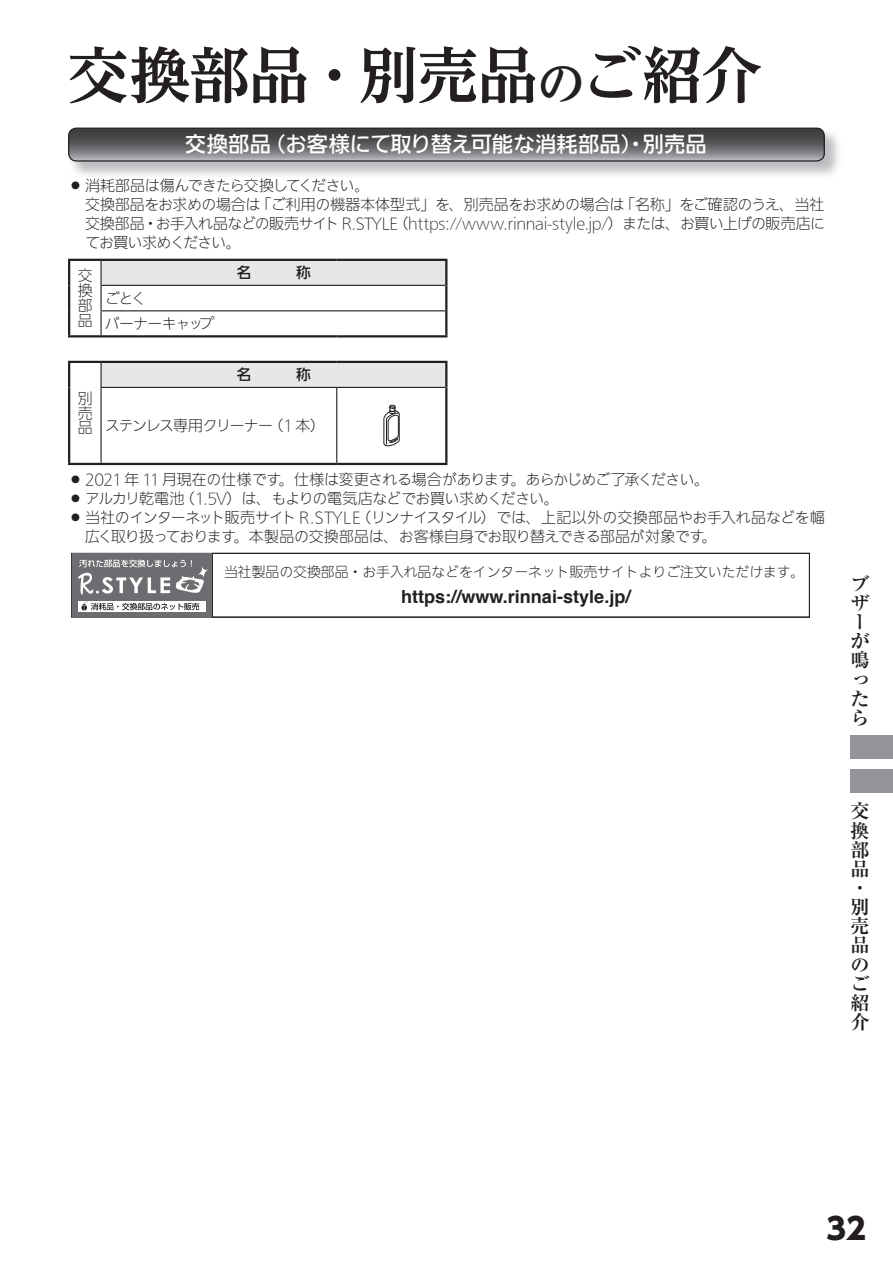
<style>
.page{position:relative;width:893px;height:1263px;background:#fff}
.page>*{position:absolute;margin:0;border:0;box-sizing:border-box;transform-origin:0 0}
.t1{font:700 60.6px "UD Reimin Pro";letter-spacing:-.015em;color:#231f20}
.t2{font:800 29.7px "UD Shin Go Pro";color:#231f20}
.t3{font:500 21.3px "Iwa UD Go Hon Pr 6";letter-spacing:.005em;color:#fff}
.t4{font:700 19.2px/19.2px "Ryumin Pro";color:#231f20}
.t5{font:700 18px "Helvetica";color:#231f20}
.t6{font:300 14.85px/14.9px "Iwa UD Go Hon Pr 6";letter-spacing:-.025em;color:#231f20;text-align:justify}
.t7{font:300 14.85px "Iwa UD Go Hon Pr 6";letter-spacing:-.065em;color:#231f20}
.t8{font:300 14.85px/25.5px "Iwa UD Go Hon Pr 6";letter-spacing:-.08em;color:#231f20}
.t9{font:300 13.8px "Iwa UD Go Hon Pr 6";color:#231f20}
.s1{font-size:48.45px}
</style>
<div class="page">
<div style="left:850px;top:770px;width:43px;height:23px;background:#939598"></div>
<div style="left:850px;top:736px;width:43px;height:23px;background:#939598"></div>
<svg style="left:101px;top:261px;width:345px;height:126px"></svg>
<hr style="left:100px;top:261px;width:2px;height:24px;background:#231f20">
<hr style="left:100px;top:285px;width:237px;height:1px;background:#231f20">
<hr style="left:100px;top:286px;width:2px;height:24px;background:#231f20">
<hr style="left:337px;top:285px;width:108px;height:1px;background:#231f20">
<hr style="left:100px;top:311px;width:2px;height:24px;background:#231f20">
<hr style="left:100px;top:363px;width:2px;height:24px;background:#231f20">
<hr style="left:100px;top:388px;width:2px;height:75px;background:#231f20">
<hr style="left:336px;top:388px;width:1px;height:75px;background:#231f20">
<hr style="left:68px;top:261px;width:2px;height:24px;background:#231f20">
<hr style="left:68px;top:285px;width:2px;height:26px;background:#231f20">
<hr style="left:68px;top:311px;width:2px;height:24px;background:#231f20">
<hr style="left:101px;top:463px;width:236px;height:2px;background:#231f20">
<hr style="left:337px;top:463px;width:110px;height:2px;background:#231f20">
<hr style="left:100px;top:310px;width:237px;height:1px;background:#231f20">
<hr style="left:337px;top:310px;width:108px;height:1px;background:#231f20">
<hr style="left:68px;top:259px;width:33px;height:2px;background:#231f20">
<hr style="left:68px;top:335px;width:33px;height:2px;background:#231f20">
<hr style="left:101px;top:259px;width:236px;height:2px;background:#231f20">
<hr style="left:337px;top:259px;width:110px;height:2px;background:#231f20">
<hr style="left:101px;top:335px;width:236px;height:2px;background:#231f20">
<hr style="left:337px;top:335px;width:110px;height:2px;background:#231f20">
<hr style="left:68px;top:361px;width:33px;height:2px;background:#231f20">
<hr style="left:68px;top:363px;width:2px;height:24px;background:#231f20">
<hr style="left:68px;top:387px;width:2px;height:76px;background:#231f20">
<hr style="left:68px;top:463px;width:33px;height:2px;background:#231f20">
<hr style="left:101px;top:361px;width:236px;height:2px;background:#231f20">
<hr style="left:337px;top:361px;width:110px;height:2px;background:#231f20">
<hr style="left:100px;top:387px;width:237px;height:1px;background:#231f20">
<hr style="left:337px;top:387px;width:108px;height:1px;background:#231f20">
<hr style="left:445px;top:261px;width:2px;height:24px;background:#231f20">
<hr style="left:445px;top:285px;width:2px;height:26px;background:#231f20">
<hr style="left:445px;top:311px;width:2px;height:24px;background:#231f20">
<hr style="left:445px;top:363px;width:2px;height:24px;background:#231f20">
<hr style="left:445px;top:387px;width:2px;height:76px;background:#231f20">
<svg style="left:383px;top:405px;width:17px;height:41px"></svg>
<div style="left:212px;top:553px;width:598px;height:65px;border:1px solid #231f20"></div>
<div style="left:72px;top:553px;width:139px;height:64px;background:#6c6d70"></div>
<svg style="left:78px;top:559px;width:130px;height:35px"></svg>
<svg style="left:78px;top:602px;width:127px;height:10px"></svg>
<svg style="left:81px;top:601px;width:118px;height:9px"></svg>
<img style="left:86px;top:178px;width:239px;height:1px">
<svg style="left:69px;top:128px;width:755px;height:33px;background:#67686a"></svg>
<div style="left:68px;top:128px;width:757px;height:34px;border:1px solid #231f20;border-radius:8px"></div>
<h1 class="t1" style="left:68px;top:26px;width:695px">交換部品・別売品<span class="s1">の</span>ご紹介</h1>
<h3 class="t3" style="left:185px;top:132px;width:523px">交換部品（お客様にて取り替え可能な消耗部品）・別売品</h3>
<p class="t6" style="left:85px;top:176px;width:741px;line-height:19.2px;text-align:left;text-indent:-17px">◦ 消耗部品は傷んできたら交換してください。<br>交換部品をお求めの場合は「ご利用の機器本体型式」を、別売品をお求めの場合は「名称」をご確認のうえ、当社交換部品・お手入れ品などの販売サイト R.STYLE（https://www.rinnai-style.jp/）または、お買い上げの販売店にてお買い求めください。</p>
<p class="t6" style="left:78px;top:269px;width:16px">交換部品</p>
<p class="t8" style="left:105px;top:286px;width:111px">ごとく<br>バーナーキャップ</p>
<p class="t6" style="left:78px;top:391px;width:16px">別売品</p>
<p class="t7" style="left:105px;top:417px;width:221px">ステンレス専用クリーナー（1 本）</p>
<p class="t6" style="left:68px;top:472px;width:643px">◦ 2021 年 11 月現在の仕様です。仕様は変更される場合があります。あらかじめご了承ください。</p>
<p class="t6" style="left:68px;top:491px;width:493px">◦ アルカリ乾電池（1.5V）は、もよりの電気店などでお買い求めください。</p>
<p class="t6" style="left:68px;top:511px;width:758px">◦ 当社のインターネット販売サイト R.STYLE（リンナイスタイル）では、上記以外の交換部品やお手入れ品などを幅</p>
<p class="t6" style="left:85px;top:530px;width:633px">広く取り扱っております。本製品の交換部品は、お客様自身でお取り替えできる部品が対象です。</p>
<p class="t9" style="left:224px;top:564px;width:582px">当社製品の交換部品・お手入れ品などをインターネット販売サイトよりご注文いただけます。</p>
<p class="t5" style="left:401px;top:582px;width:231px">https://www.rinnai-style.jp/</p>
<p class="t4" style="left:850px;top:573px;width:20px">ブザーが鳴ったら</p>
<p class="t4" style="left:850px;top:800px;width:20px">交換部品・別売品のご紹介</p>
<h2 class="t2" style="left:826px;top:1204px;width:41px">32</h2>
</div>
